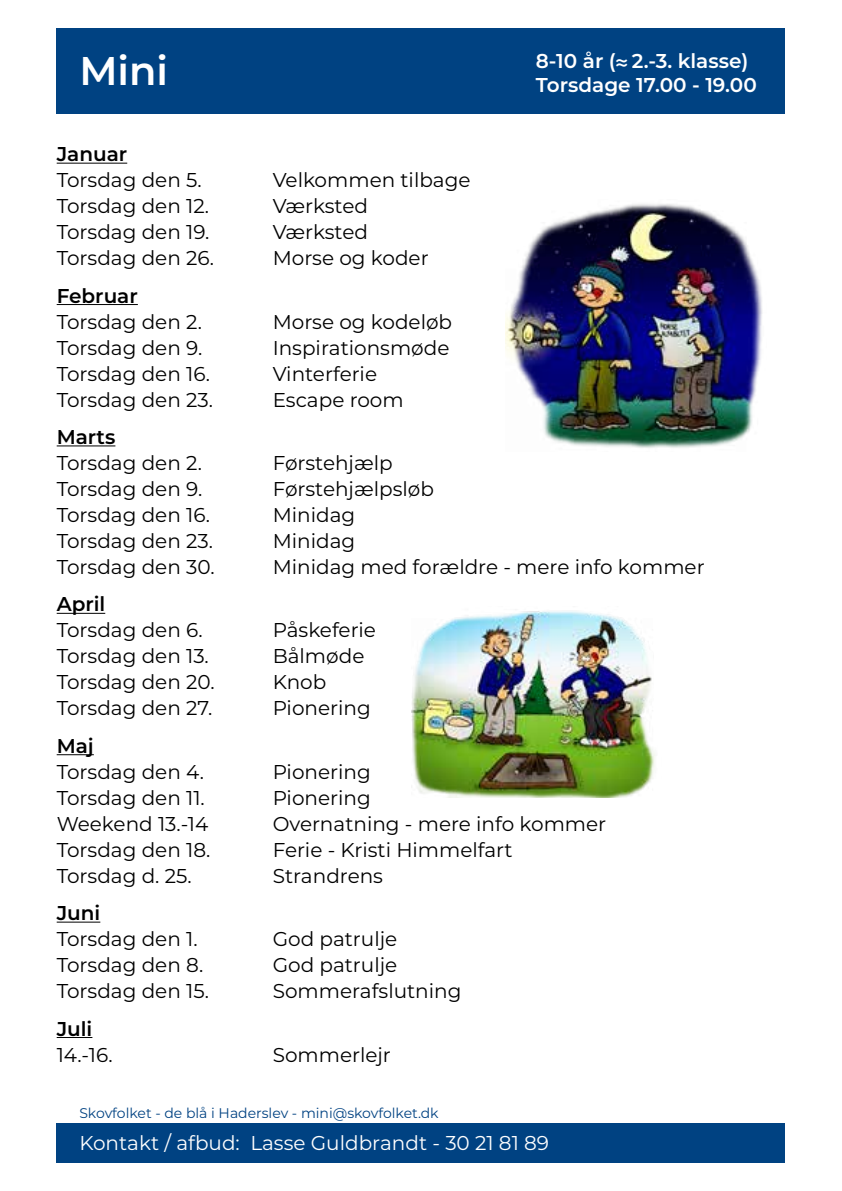
<style>
.page{position:relative;width:842px;height:1191px;background:#fff}
.page>*{position:absolute;margin:0;border:0;box-sizing:border-box;transform-origin:0 0}
.t1{font:600 40px "Montserrat";color:#fff}
.t2{font:20px "Montserrat";color:#000}
.t3{font:600 20px/24px "Montserrat";color:#fff}
.t4{font:20px "Montserrat";color:#fff}
.t5{font:600 20px "Montserrat";color:#000}
.t6{font:14px "Montserrat";color:#004282}
.s1{font-family:"Myriad Pro";font-weight:700}
</style>
<div class="page">
<div style="left:57px;top:28px;width:728px;height:85px;background:#004282"></div>
<div style="left:57px;top:1123px;width:728px;height:39px;background:#004282"></div>
<hr style="left:57px;top:163px;width:70px;height:1px;background:#000">
<hr style="left:57px;top:304px;width:81px;height:1px;background:#000">
<hr style="left:57px;top:445px;width:58px;height:1px;background:#000">
<hr style="left:57px;top:613px;width:48px;height:1px;background:#000">
<hr style="left:57px;top:754px;width:37px;height:1px;background:#000">
<hr style="left:57px;top:921px;width:43px;height:1px;background:#000">
<hr style="left:57px;top:1037px;width:35px;height:1px;background:#000">
<img style="left:506px;top:204px;width:256px;height:244px">
<img style="left:412px;top:611px;width:244px;height:186px">
<h1 class="t1" style="left:79px;top:42px;width:90px">Mini</h1>
<p class="t3" style="left:536px;top:48px;width:222px">8-10 år (<span class="s1">≈</span> 2.-3. klasse)<br>Torsdage 17.00 - 19.00</p>
<p class="t5" style="left:57px;top:140px;width:72px">Januar</p>
<p class="t2" style="left:57px;top:166px;width:146px">Torsdag den 5.</p>
<p class="t2" style="left:273px;top:166px;width:199px">Velkommen tilbage</p>
<p class="t2" style="left:57px;top:192px;width:154px">Torsdag den 12.</p>
<p class="t2" style="left:273px;top:192px;width:97px">Værksted</p>
<p class="t2" style="left:57px;top:218px;width:154px">Torsdag den 19.</p>
<p class="t2" style="left:273px;top:218px;width:97px">Værksted</p>
<p class="t2" style="left:57px;top:244px;width:159px">Torsdag den 26.</p>
<p class="t2" style="left:273px;top:244px;width:157px">Morse og koder</p>
<p class="t5" style="left:57px;top:281px;width:83px">Februar</p>
<p class="t2" style="left:57px;top:308px;width:147px">Torsdag den 2.</p>
<p class="t2" style="left:273px;top:308px;width:181px">Morse og kodeløb</p>
<p class="t2" style="left:57px;top:334px;width:147px">Torsdag den 9.</p>
<p class="t2" style="left:273px;top:334px;width:178px">Inspirationsmøde</p>
<p class="t2" style="left:57px;top:360px;width:155px">Torsdag den 16.</p>
<p class="t2" style="left:273px;top:360px;width:106px">Vinterferie</p>
<p class="t2" style="left:57px;top:386px;width:158px">Torsdag den 23.</p>
<p class="t2" style="left:273px;top:386px;width:132px">Escape room</p>
<p class="t5" style="left:57px;top:422px;width:60px">Marts</p>
<p class="t2" style="left:57px;top:449px;width:147px">Torsdag den 2.</p>
<p class="t2" style="left:273px;top:449px;width:122px">Førstehjælp</p>
<p class="t2" style="left:57px;top:475px;width:147px">Torsdag den 9.</p>
<p class="t2" style="left:273px;top:475px;width:163px">Førstehjælpsløb</p>
<p class="t2" style="left:57px;top:501px;width:155px">Torsdag den 16.</p>
<p class="t2" style="left:273px;top:501px;width:84px">Minidag</p>
<p class="t2" style="left:57px;top:527px;width:158px">Torsdag den 23.</p>
<p class="t2" style="left:273px;top:527px;width:84px">Minidag</p>
<p class="t2" style="left:57px;top:553px;width:159px">Torsdag den 30.</p>
<p class="t2" style="left:273px;top:553px;width:433px">Minidag med forældre - mere info kommer</p>
<p class="t5" style="left:57px;top:590px;width:50px">April</p>
<p class="t2" style="left:57px;top:616px;width:148px">Torsdag den 6.</p>
<p class="t2" style="left:273px;top:616px;width:105px">Påskeferie</p>
<p class="t2" style="left:57px;top:642px;width:154px">Torsdag den 13.</p>
<p class="t2" style="left:273px;top:642px;width:93px">Bålmøde</p>
<p class="t2" style="left:57px;top:668px;width:159px">Torsdag den 20.</p>
<p class="t2" style="left:273px;top:668px;width:55px">Knob</p>
<p class="t2" style="left:57px;top:694px;width:157px">Torsdag den 27.</p>
<p class="t2" style="left:273px;top:694px;width:100px">Pionering</p>
<p class="t5" style="left:57px;top:731px;width:39px">Maj</p>
<p class="t2" style="left:57px;top:758px;width:149px">Torsdag den 4.</p>
<p class="t2" style="left:273px;top:758px;width:100px">Pionering</p>
<p class="t2" style="left:57px;top:784px;width:150px">Torsdag den 11.</p>
<p class="t2" style="left:273px;top:784px;width:100px">Pionering</p>
<p class="t2" style="left:57px;top:810px;width:153px">Weekend 13.-14</p>
<p class="t2" style="left:273px;top:810px;width:335px">Overnatning - mere info kommer</p>
<p class="t2" style="left:57px;top:836px;width:155px">Torsdag den 18.</p>
<p class="t2" style="left:273px;top:836px;width:241px">Ferie - Kristi Himmelfart</p>
<p class="t2" style="left:57px;top:862px;width:136px">Torsdag d. 25.</p>
<p class="t2" style="left:273px;top:862px;width:112px">Strandrens</p>
<p class="t5" style="left:57px;top:899px;width:45px">Juni</p>
<p class="t2" style="left:57px;top:925px;width:142px">Torsdag den 1.</p>
<p class="t2" style="left:273px;top:925px;width:126px">God patrulje</p>
<p class="t2" style="left:57px;top:951px;width:148px">Torsdag den 8.</p>
<p class="t2" style="left:273px;top:951px;width:126px">God patrulje</p>
<p class="t2" style="left:57px;top:977px;width:154px">Torsdag den 15.</p>
<p class="t2" style="left:273px;top:977px;width:190px">Sommerafslutning</p>
<p class="t5" style="left:57px;top:1014px;width:37px">Juli</p>
<p class="t2" style="left:57px;top:1040px;width:58px">14.-16.</p>
<p class="t2" style="left:273px;top:1040px;width:120px">Sommerlejr</p>
<p class="t6" style="left:79px;top:1103px;width:361px">Skovfolket - de blå i Haderslev - mini@skovfolket.dk</p>
<p class="t4" style="left:79px;top:1128px;width:471px">Kontakt / afbud: Lasse Guldbrandt - 30 21 81 89</p>
</div>
